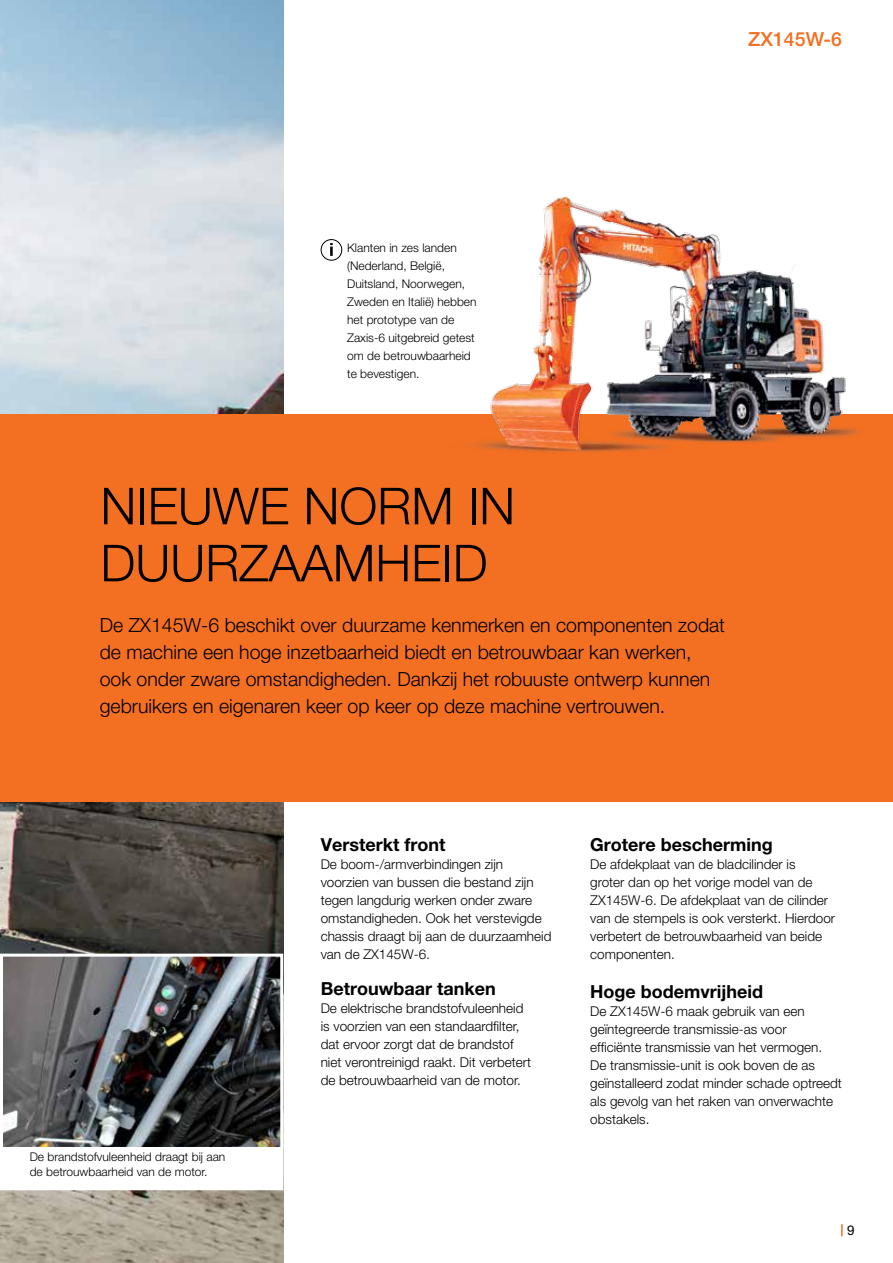
<style>
.page{position:relative;width:893px;height:1263px;background:#fff}
.page>*{position:absolute;margin:0;border:0;box-sizing:border-box;transform-origin:0 0}
.t1{font:300 51px/57px "Helvetica Neue LT Pro";color:#000}
.t2{font:300 19.5px/27px "Helvetica Neue LT Pro";color:#000}
.t3{font:500 19.5px "Helvetica Neue LT Pro";color:#f36f21}
.t4{font:700 18px "Helvetica Neue LT Pro";color:#000}
.t5{font:300 13.5px/18px "Helvetica Neue LT Pro";color:#000}
.t6{font:13.5px "Helvetica Neue LT Pro";color:#000}
.t7{font:300 12px/18px "Helvetica Neue LT Pro";color:#000}
</style>
<div class="page">
<img style="left:0;top:0;width:283px;height:1263px">
<div style="left:2px;top:1114px;width:280px;height:75px;background:#fff"></div>
<img style="left:4px;top:958px;width:275px;height:188px">
<div style="left:0;top:954px;width:283px;height:196px;border:3px solid #fff"></div>
<div style="left:0;top:414px;width:893px;height:388px;background:#f36f21"></div>
<img style="left:475px;top:196px;width:384px;height:256px">
<svg style="left:841px;top:1224px;width:2px;height:12px"></svg>
<div style="left:321px;top:239px;width:21px;height:22px;border:1px solid #000;border-radius:50%"></div>
<svg style="left:330px;top:243px;width:3px;height:13px"></svg>
<h2 class="t3" style="left:748px;top:27px;width:95px">ZX145W‑6</h2>
<p class="t7" style="left:347px;top:239px;width:131px">Klanten in zes landen (Nederland, België,<br>Duitsland, Noorwegen,<br>Zweden en Italië) hebben het prototype van de<br>Zaxis-6 uitgebreid getest om de betrouwbaarheid te bevestigen.</p>
<h1 class="t1" style="left:100px;top:477px;width:416px">NIEUWE NORM IN<br>DUURZAAMHEID</h1>
<p class="t2" style="left:100px;top:611px;width:627px">De ZX145W‑6 beschikt over duurzame kenmerken en componenten zodat de machine een hoge inzetbaarheid biedt en betrouwbaar kan werken, ook onder zware omstandigheden. Dankzij het robuuste ontwerp kunnen gebruikers en eigenaren keer op keer op deze machine vertrouwen.</p>
<p class="t7" style="left:30px;top:1149px;width:197px;line-height:15px">De brandstofvuleenheid draagt bij aan de betrouwbaarheid van de motor.</p>
<h3 class="t4" style="left:321px;top:833px;width:126px">Versterkt front</h3>
<p class="t5" style="left:321px;top:854px;width:232px">De boom-/armverbindingen zijn voorzien van bussen die bestand zijn tegen langdurig werken onder zware omstandigheden. Ook het verstevigde chassis draagt bij aan de duurzaamheid van de ZX145W-6.</p>
<h3 class="t4" style="left:321px;top:977px;width:177px">Betrouwbaar tanken</h3>
<p class="t5" style="left:321px;top:998px;width:212px">De elektrische brandstofvuleenheid is voorzien van een standaardfilter, dat ervoor zorgt dat de brandstof niet verontreinigd raakt. Dit verbetert de betrouwbaarheid van de motor.</p>
<h3 class="t4" style="left:590px;top:833px;width:184px">Grotere bescherming</h3>
<p class="t5" style="left:590px;top:854px;width:246px">De afdekplaat van de bladcilinder is<br>groter dan op het vorige model van de ZX145W‑6. De afdekplaat van de cilinder van de stempels is ook versterkt. Hierdoor verbetert de betrouwbaarheid van beide componenten.</p>
<h3 class="t4" style="left:590px;top:981px;width:174px">Hoge bodemvrijheid</h3>
<p class="t5" style="left:590px;top:1002px;width:253px">De ZX145W‑6 maak gebruik van een geïntegreerde transmissie-as voor<br>efficiënte transmissie van het vermogen.<br>De transmissie-unit is ook boven de as geïnstalleerd zodat minder schade optreedt als gevolg van het raken van onverwachte obstakels.</p>
<p class="t6" style="left:847px;top:1222px;width:9px">9</p>
</div>
